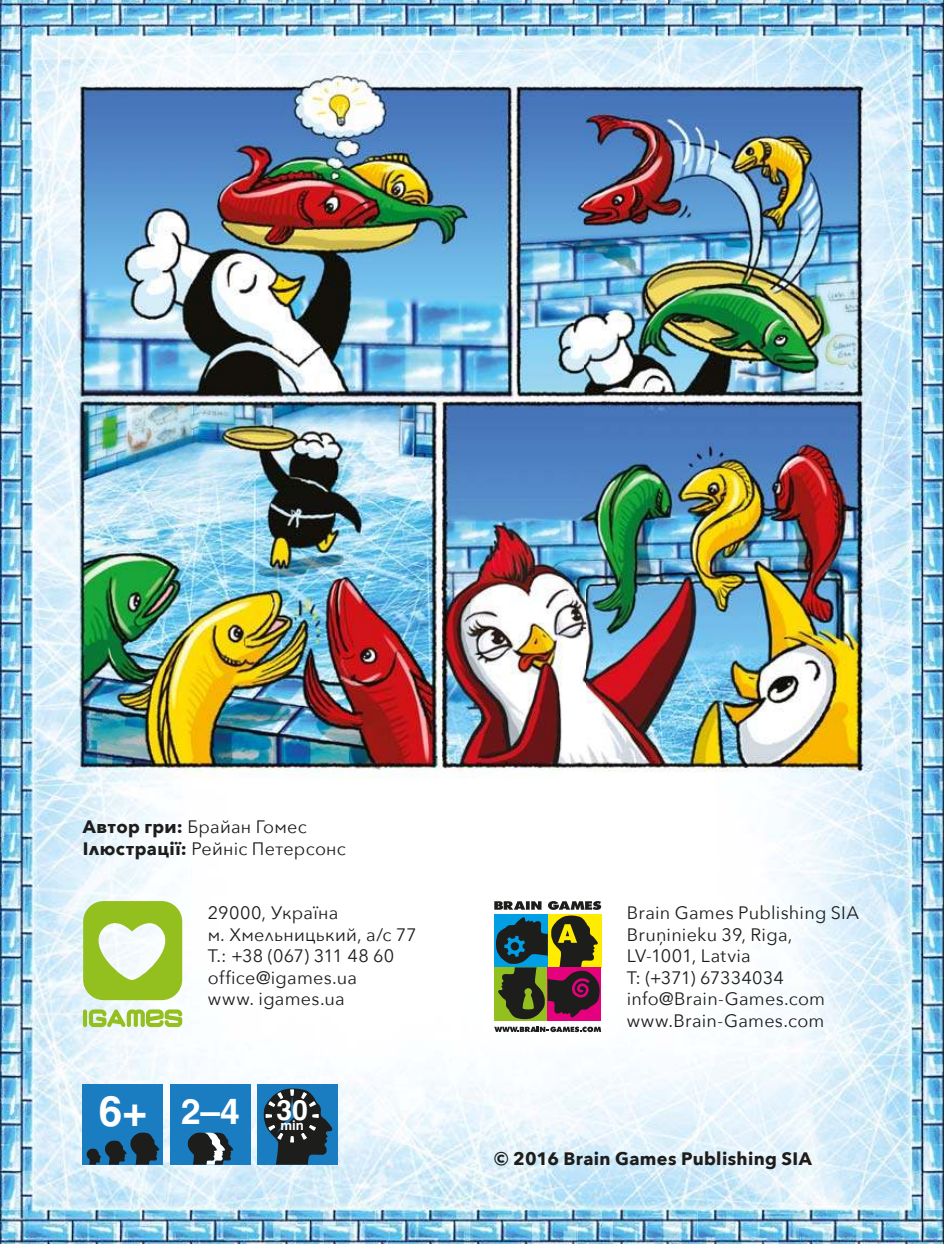
<style>
.page{position:relative;width:944px;height:1244px;background:#fff}
.page>*{position:absolute;margin:0;border:0;box-sizing:border-box;transform-origin:0 0}
.t1{font:700 35.32px "Helvetica CE";color:#fff}
.t2{font:700 28.35px "Helvetica CE";color:#fff}
.t3{font:18px/21.6px "Avenir Next";letter-spacing:.015em;color:#1d1d1b}
.t4{font:700 18px "Avenir Next";letter-spacing:.02em;color:#1d1d1b}
.t5{font:700 13.28px "Helvetica CE";color:#fff}
.s1{font-weight:700}
.s2{font-size:42.3px}
</style>
<div class="page">
<img style="left:0;top:0;width:943px;height:1244px">
<svg style="left:943px;top:0;width:1px;height:1244px"></svg>
<div style="left:83px;top:1084px;width:80px;height:80px;background:#1b7dc1"></div>
<svg style="left:87px;top:1132px;width:72px;height:32px"></svg>
<div style="left:170px;top:1084px;width:81px;height:80px;background:#1b7dc1"></div>
<svg style="left:188px;top:1132px;width:45px;height:32px"></svg>
<div style="left:258px;top:1084px;width:80px;height:80px;background:#1b7dc1"></div>
<svg style="left:263px;top:1088px;width:69px;height:76px"></svg>
<img style="left:61px;top:64px;width:823px;height:731px">
<img style="left:468px;top:875px;width:159px;height:183px">
<div style="left:494px;top:967px;width:54px;height:54px;background:#94c01f"></div>
<div style="left:548px;top:967px;width:53px;height:54px;background:#e5007d"></div>
<svg style="left:494px;top:901px;width:107px;height:118px"></svg>
<svg style="left:494px;top:1026px;width:107px;height:6px"></svg>
<svg style="left:83px;top:901px;width:99px;height:99px"></svg>
<hr style="left:83px;top:1009px;width:4px;height:18px;background:#94c01f;border-radius:2px">
<svg style="left:89px;top:1009px;width:93px;height:18px"></svg>
<p class="t3" style="left:83px;top:815px;width:264px"><span class="s1">Автор гри:</span> Брайан Гомес<br><span class="s1">Ілюстрації:</span> Рейніс Петерсонс</p>
<p class="t3" style="left:208px;top:903px;width:210px">29000, Україна<br>м. Хмельницький, а/с 77<br>Т.: +38 (067) 311 48 60 office@igames.ua<br>www. igames.ua</p>
<h1 class="t1" style="left:99px;top:1091px;width:143px"><span class="s2">6+</span> 2–4</h1>
<h2 class="t2" style="left:276px;top:1094px;width:33px">30</h2>
<p class="t5" style="left:280px;top:1117px;width:25px">min</p>
<p class="t3" style="left:627px;top:903px;width:234px">Brain Games Publishing SIA<br>Bruņinieku 39, Riga,<br>LV-1001, Latvia<br>T: (+371) 67334034 info@Brain-Games.com www.Brain-Games.com</p>
<p class="t4" style="left:494px;top:1151px;width:319px">© 2016 Brain Games Publishing SIA</p>
</div>
